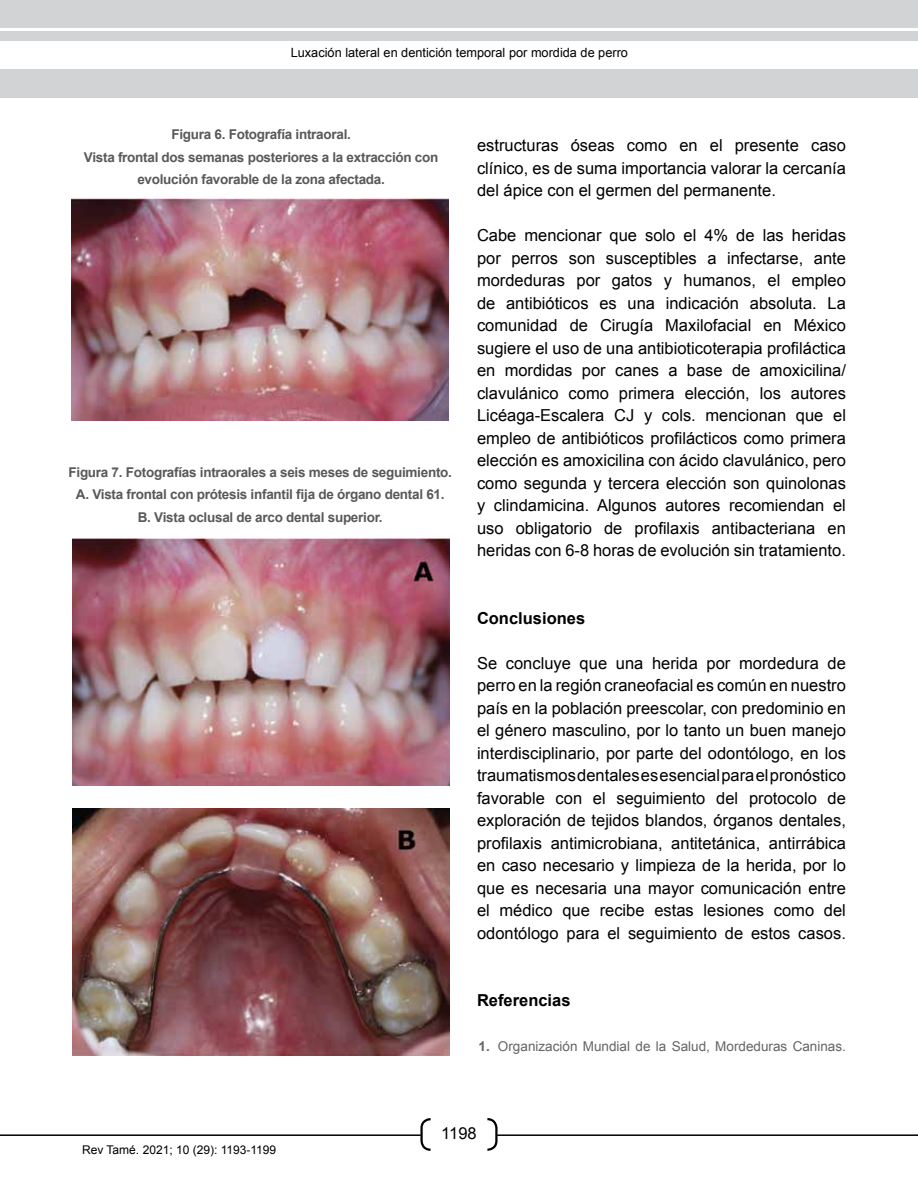
<style>
.page{position:relative;width:918px;height:1188px;background:#fff}
.page>*{position:absolute;margin:0;border:0;box-sizing:border-box;transform-origin:0 0}
.t1{font:16.5px/22.5px "Arial";color:#000;text-align:justify}
.t2{font:700 16.5px "Arial";color:#000}
.t3{font:700 13.5px/22.5px "Arial";letter-spacing:-.02em;color:#58595b;text-align:center}
.t4{font:13.5px "Arial";color:#636466}
.t5{font:12.75px "Arial";color:#000}
.t6{font:12px "Arial";color:#000}
.s1{font-weight:700}
</style>
<div class="page">
<hr style="left:0;top:1134px;width:421px;height:2px;background:#000">
<hr style="left:497px;top:1134px;width:421px;height:2px;background:#000">
<svg style="left:419px;top:1118px;width:12px;height:33px"></svg>
<svg style="left:487px;top:1118px;width:12px;height:33px"></svg>
<div style="left:0;top:0;width:918px;height:27px;background:#d1d3d4"></div>
<div style="left:0;top:69px;width:918px;height:29px;background:#d1d3d4"></div>
<div style="left:0;top:31px;width:918px;height:10px;background:#d1d3d4"></div>
<img style="left:72px;top:538px;width:378px;height:247px">
<img style="left:72px;top:808px;width:378px;height:247px">
<img style="left:72px;top:198px;width:377px;height:222px">
<p class="t5" style="left:291px;top:44px;width:339px">Luxación lateral en dentición temporal por mordida de perro</p>
<p class="t3" style="left:84px;top:124px;width:356px">Figura 6. Fotografía intraoral.<br>Vista frontal dos semanas posteriores a la extracción con evolución favorable de la zona afectada.</p>
<p class="t3" style="left:69px;top:461px;width:385px">Figura 7. Fotografías intraorales a seis meses de seguimiento.<br>A. Vista frontal con prótesis infantil fija de órgano dental 61.<br>B. Vista oclusal de arco dental superior.</p>
<p class="t1" style="left:477px;top:134px;width:370px">estructuras óseas como en el presente caso clínico, es de suma importancia valorar la cercanía del ápice con el germen del permanente.</p>
<p class="t1" style="left:477px;top:224px;width:371px">Cabe mencionar que solo el 4% de las heridas por perros son susceptibles a infectarse, ante mordeduras por gatos y humanos, el empleo de antibióticos es una indicación absoluta. La comunidad de Cirugía Maxilofacial en México sugiere el uso de una antibioticoterapia profiláctica en mordidas por canes a base de amoxicilina/ clavulánico como primera elección, los autores Licéaga-Escalera CJ y cols. mencionan que el empleo de antibióticos profilácticos como primera elección es amoxicilina con ácido clavulánico, pero como segunda y tercera elección son quinolonas y clindamicina. Algunos autores recomiendan el uso obligatorio de profilaxis antibacteriana en heridas con 6-8 horas de evolución sin tratamiento.</p>
<p class="t2" style="left:477px;top:607px;width:110px">Conclusiones</p>
<p class="t1" style="left:477px;top:652px;width:370px">Se concluye que una herida por mordedura de perro en la región craneofacial es común en nuestro país en la población preescolar, con predominio en el género masculino, por lo tanto un buen manejo interdisciplinario, por parte del odontólogo, en los traumatismos dentales es esencial para el pronóstico favorable con el seguimiento del protocolo de exploración de tejidos blandos, órganos dentales, profilaxis antimicrobiana, antitetánica, antirrábica en caso necesario y limpieza de la herida, por lo que es necesaria una mayor comunicación entre el médico que recibe estas lesiones como del odontólogo para el seguimiento de estos casos.</p>
<p class="t2" style="left:477px;top:990px;width:95px">Referencias</p>
<p class="t4" style="left:478px;top:1038px;width:369px"><span class="s1">1.</span> Organización Mundial de la Salud, Mordeduras Caninas.</p>
<p class="t6" style="left:82px;top:1142px;width:196px">Rev Tamé. 2021; 10 (29): 1193-1199</p>
<p class="t1" style="left:441px;top:1122px;width:37px">1198</p>
</div>
